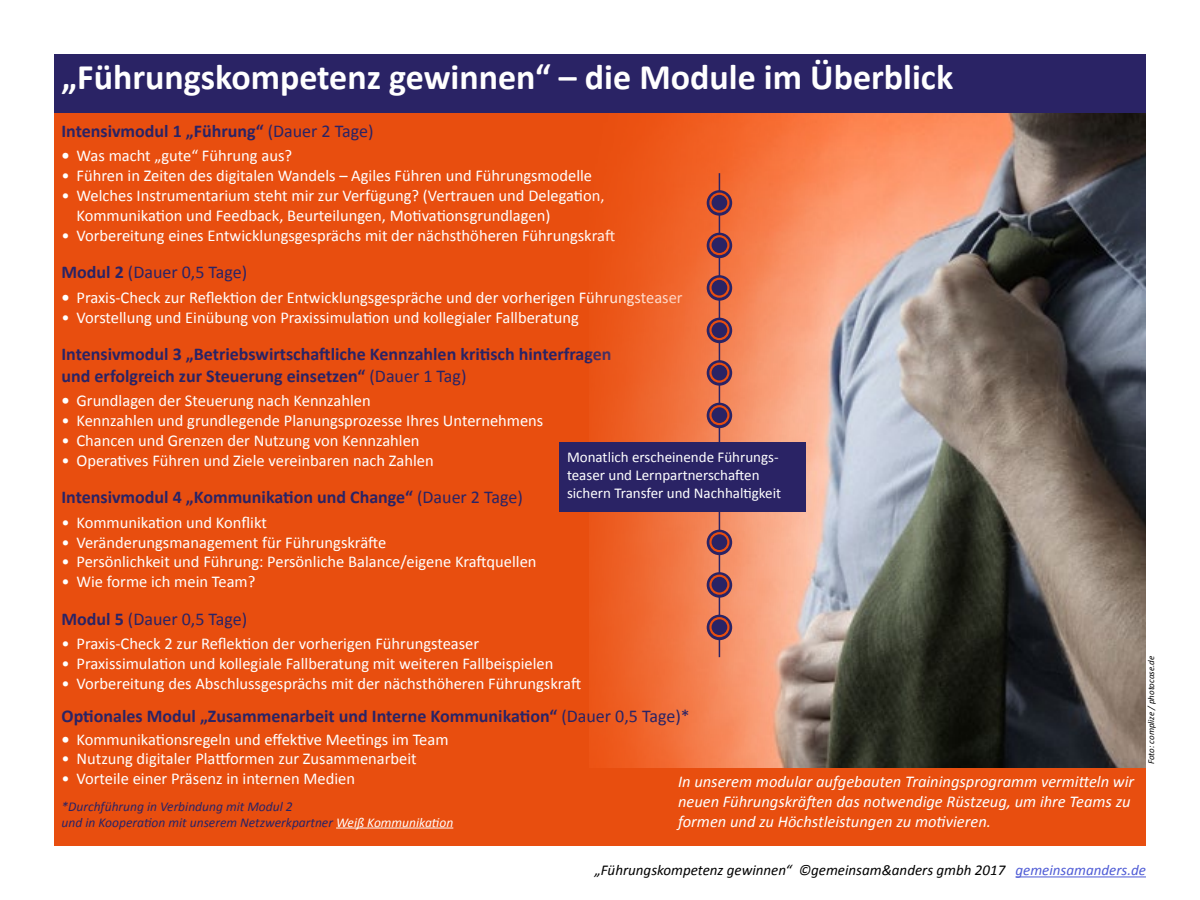
<style>
.page{position:relative;width:1200px;height:900px;background:#fff}
.page>*{position:absolute;margin:0;border:0;box-sizing:border-box;transform-origin:0 0}
.t1{font:700 36px "Calibri";color:#fff}
.t2{font:700 18px/21.6px "Calibri";color:#2a2365}
.t3{font:18px "Calibri";color:#2a2365}
.t4{font:16.5px/19.8px "Calibri";color:#fff}
.t5{font:italic 16.5px/19.8px "Calibri";color:#fff}
.t6{font:15px/18px "Calibri";color:#fff}
.t7{font:italic 15px "Calibri";color:#000}
.t8{font:italic 13.5px/15.6px "Calibri";color:#2a2365}
.t9{font:italic 9px "Calibri";color:#000}
.s1{font-weight:400}
.s2{font-weight:700}
.s3{color:#fff}
.s4{color:#4f5cd6}
</style>
<div class="page">
<div style="left:54px;top:54px;width:1092px;height:792px;background:#e84e0f"></div>
<hr style="left:336px;top:828px;width:117px;height:1px;background:#fff">
<img style="left:590px;top:113px;width:556px;height:654px">
<hr style="left:1016px;top:876px;width:130px;height:1px;background:#4f5cd6">
<div style="left:54px;top:54px;width:1092px;height:58px;background:#2a2365"></div>
<hr style="left:719px;top:173px;width:1px;height:484px;background:#2a2365">
<svg style="left:707px;top:190px;width:25px;height:26px"></svg>
<div style="left:709px;top:193px;width:20px;height:20px;border:2px solid #e84e0f;border-radius:50%"></div>
<div style="left:560px;top:443px;width:246px;height:69px;background:#2a2365"></div>
<svg style="left:707px;top:233px;width:25px;height:25px"></svg>
<div style="left:709px;top:235px;width:20px;height:20px;border:2px solid #e84e0f;border-radius:50%"></div>
<svg style="left:707px;top:275px;width:25px;height:26px"></svg>
<div style="left:709px;top:278px;width:20px;height:20px;border:2px solid #e84e0f;border-radius:50%"></div>
<svg style="left:707px;top:318px;width:25px;height:25px"></svg>
<div style="left:709px;top:320px;width:20px;height:20px;border:2px solid #e84e0f;border-radius:50%"></div>
<svg style="left:707px;top:360px;width:25px;height:26px"></svg>
<div style="left:709px;top:363px;width:20px;height:20px;border:2px solid #e84e0f;border-radius:50%"></div>
<svg style="left:707px;top:403px;width:25px;height:25px"></svg>
<div style="left:709px;top:405px;width:20px;height:20px;border:2px solid #e84e0f;border-radius:50%"></div>
<svg style="left:707px;top:530px;width:25px;height:25px"></svg>
<div style="left:709px;top:532px;width:20px;height:20px;border:2px solid #e84e0f;border-radius:50%"></div>
<svg style="left:707px;top:572px;width:25px;height:26px"></svg>
<div style="left:709px;top:575px;width:20px;height:20px;border:2px solid #e84e0f;border-radius:50%"></div>
<svg style="left:707px;top:615px;width:25px;height:25px"></svg>
<div style="left:709px;top:617px;width:20px;height:20px;border:2px solid #e84e0f;border-radius:50%"></div>
<h1 class="t1" style="left:62px;top:54px;width:893px">„Führungskompetenz gewinnen“ – die Module im Überblick</h1>
<p class="t2" style="left:62px;top:119px;width:314px">Intensivmodul 1 „Führung“ <span class="s1">(Dauer 2 Tage)</span></p>
<p class="t4" style="left:62px;top:145px;width:232px"><span class="s2">•</span> Was macht „gute“ Führung aus?</p>
<p class="t4" style="left:62px;top:165px;width:532px">• Führen in Zeiten des digitalen Wandels – Agiles Führen und Führungsmodelle</p>
<p class="t4" style="left:76px;top:185px;width:530px;text-indent:-15px">• Welches Instrumentarium steht mir zur Verfügung? (Vertrauen und Delegation,<br>Kommunikation und Feedback, Beurteilungen, Motivationsgrundlagen)</p>
<p class="t4" style="left:62px;top:224px;width:555px">• Vorbereitung eines Entwicklungsgesprächs mit der nächsthöheren Führungskraft</p>
<p class="t3" style="left:62px;top:261px;width:187px"><span class="s2">Modul 2</span> (Dauer 0,5 Tage)</p>
<p class="t4" style="left:62px;top:287px;width:623px"><span class="s2">•</span> Praxis-Check zur Reflektion der Entwicklungsgespräche und der vorherigen Führungsteaser</p>
<p class="t4" style="left:62px;top:306px;width:519px">• Vorstellung und Einübung von Praxissimulation und kollegialer Fallberatung</p>
<p class="t2" style="left:62px;top:343px;width:552px">Intensivmodul 3 „Betriebswirtschaftliche Kennzahlen kritisch hinterfragen und erfolgreich zur Steuerung einsetzen“ <span class="s1">(Dauer 1 Tag)</span></p>
<p class="t4" style="left:62px;top:390px;width:311px"><span class="s2">•</span> Grundlagen der Steuerung nach Kennzahlen</p>
<p class="t4" style="left:62px;top:410px;width:483px">• Kennzahlen und grundlegende Planungsprozesse Ihres Unternehmens</p>
<p class="t4" style="left:62px;top:430px;width:360px">• Chancen und Grenzen der Nutzung von Kennzahlen</p>
<p class="t4" style="left:62px;top:449px;width:374px">• Operatives Führen und Ziele vereinbaren nach Zahlen</p>
<p class="t2" style="left:62px;top:486px;width:463px">Intensivmodul 4 „Kommunikation und Change“ <span class="s1">(Dauer 2 Tage)</span></p>
<p class="t4" style="left:62px;top:512px;width:207px">• Kommunikation und Konflikt</p>
<p class="t4" style="left:62px;top:531px;width:326px">• Veränderungsmanagement für Führungskräfte</p>
<p class="t4" style="left:62px;top:551px;width:477px">• Persönlichkeit und Führung: Persönliche Balance/eigene Kraftquellen</p>
<p class="t4" style="left:62px;top:571px;width:195px">• Wie forme ich mein Team?</p>
<p class="t3" style="left:62px;top:608px;width:187px"><span class="s2">Modul 5</span> (Dauer 0,5 Tage)</p>
<p class="t4" style="left:62px;top:633px;width:419px">• Praxis-Check 2 zur Reflektion der vorherigen Führungsteaser</p>
<p class="t4" style="left:62px;top:653px;width:493px">• Praxissimulation und kollegiale Fallberatung mit weiteren Fallbeispielen</p>
<p class="t4" style="left:62px;top:673px;width:521px">• Vorbereitung des Abschlussgesprächs mit der nächsthöheren Führungskraft</p>
<p class="t6" style="left:567px;top:447px;width:216px">Monatlich erscheinende Führungs&shy;teaser und Lernpartnerschaften sichern Transfer und Nachhaltigkeit</p>
<p class="t9" style="left:1146px;top:764px;width:110px;rotate:-90deg">Foto: complize / photocase.de</p>
<p class="t2" style="left:62px;top:704px;width:630px">Optionales Modul „Zusammenarbeit und Interne Kommunikation“ <span class="s1">(Dauer 0,5 Tage)*</span></p>
<p class="t4" style="left:62px;top:728px;width:389px"><span class="s2">•</span> Kommunikationsregeln und effektive Meetings im Team</p>
<p class="t4" style="left:62px;top:748px;width:357px">• Nutzung digitaler Plattformen zur Zusammenarbeit</p>
<p class="t4" style="left:62px;top:768px;width:295px">• Vorteile einer Präsenz in internen Medien</p>
<p class="t8" style="left:62px;top:798px;width:393px">*Durchführung in Verbindung mit Modul 2<br>und in Kooperation mit unserem Netzwerkpartner <span class="s3">Weiß Kommunikation</span></p>
<p class="t5" style="left:678px;top:771px;width:458px">In unserem modular aufgebauten Trainingsprogramm vermitteln wir neuen Führungskräften das notwendige Rüstzeug, um ihre Teams zu formen und zu Höchstleistungen zu motivieren.</p>
<p class="t7" style="left:595px;top:861px;width:553px">„Führungskompetenz gewinnen“ ©gemeinsam&amp;anders gmbh 2017 <span class="s4">gemeinsamanders.de</span></p>
</div>
